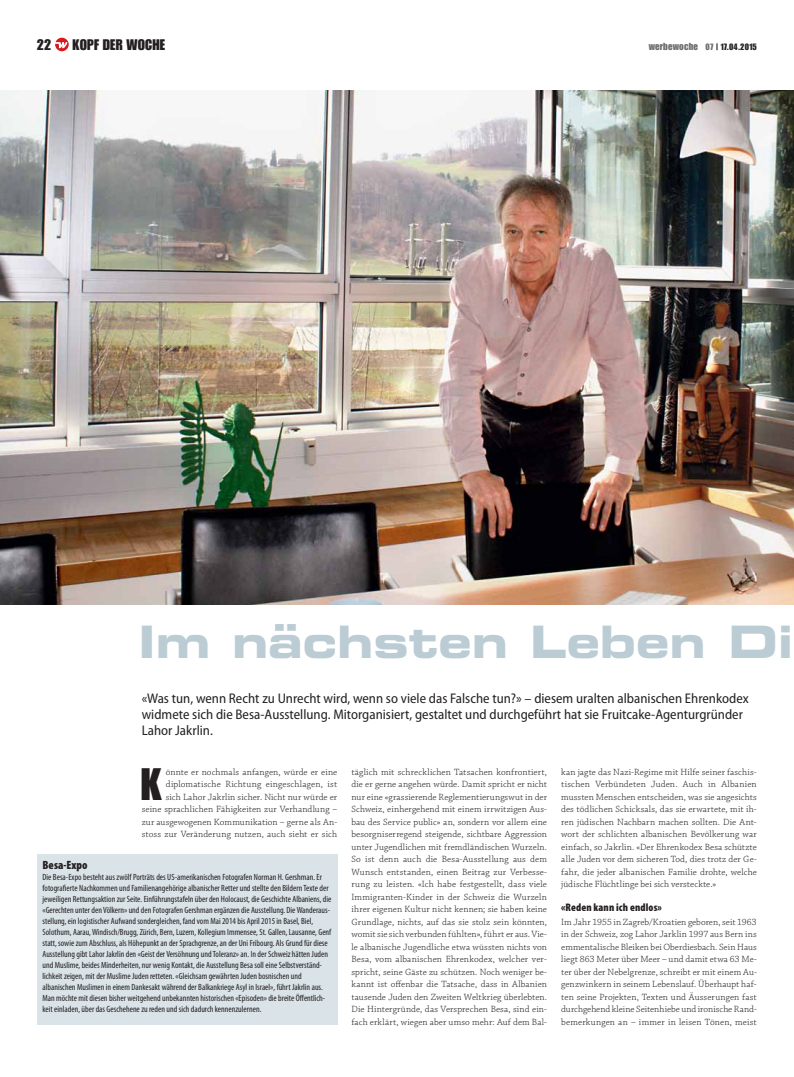
<style>
.page{position:relative;width:794px;height:1077px;background:#fff}
.page>*{position:absolute;margin:0;border:0;box-sizing:border-box;transform-origin:0 0}
.t1{font:44.7px "Eurostile LT Std Bold Ex 2";color:#bcccd5}
.t2{font:44.5px "Impact LT Std";color:#231f20}
.t3{font:15px "Impact LT Std";letter-spacing:.01em;color:#231f20}
.t4{font:semi-condensed 14px/16px "Myriad Pro";color:#231f20}
.t5{font:900 condensed 12px "Myriad Pro";color:#231f20}
.t6{font:900 condensed 11px "Myriad Pro";letter-spacing:.015em;color:#231f20}
.t7{font:300 9.5px/12.5px "Chaparral Pro";letter-spacing:.01em;color:#231f20;text-align:justify}
.t8{font:condensed 9px/11px "Myriad Pro";color:#231f20}
.t9{font:9px "Impact LT Std";letter-spacing:.015em;color:#231f20}
.s1{font-size:10px;color:#6d6e70}
.s2{color:#6d6e70}
</style>
<div class="page">
<div style="left:37px;top:854px;width:300px;height:171px;background:#d9e3e8"></div>
<svg style="left:55px;top:38px;width:14px;height:13px"></svg>
<img style="left:0;top:91px;width:794px;height:514px">
<h3 class="t3" style="left:37px;top:40px;width:16px">22</h3>
<h3 class="t3" style="left:73px;top:40px;width:94px">KOPF DER WOCHE</h3>
<p class="t9" style="left:649px;top:44px;width:110px"><span class="s1">werbewoche</span> <span class="s2">07</span> | 17.04.2015</p>
<h1 class="t1" style="left:138px;top:616px;width:656px">Im nächsten Leben Di</h1>
<p class="t4" style="left:142px;top:691px;width:609px">«Was tun, wenn Recht zu Unrecht wird, wenn so viele das Falsche tun?» – diesem uralten albanischen Ehrenkodex widmete sich die Besa-Ausstellung. Mitorganisiert, gestaltet und durchgeführt hat sie Fruitcake-Agenturgründer<br>Lahor Jakrlin.</p>
<h2 class="t2" style="left:141px;top:768px;width:22px">K</h2>
<p class="t7" style="left:142px;top:766px;width:197px;text-align:right">önnte er nochmals anfangen, würde er eine diplomatische Richtung eingeschlagen, ist<br>sich Lahor Jakrlin sicher. Nicht nur würde er<br>seine sprachlichen Fähigkeiten zur Verhandlung – zur ausgewogenen Kommunikation – gerne als An&shy;stoss zur Veränderung nutzen, auch sieht er sich</p>
<p class="t7" style="left:351px;top:766px;width:197px">täglich mit schrecklichen Tatsachen konfrontiert, die er gerne angehen würde. Damit spricht er nicht nur eine «grassierende Reglementierungswut in der Schweiz, einhergehend mit einem irrwitzigen Aus&shy;bau des Service public» an, sondern vor allem eine besorgniserregend steigende, sichtbare Aggression unter Jugendlichen mit fremdländischen Wurzeln.<br>So ist denn auch die Besa-Ausstellung aus dem Wunsch entstanden, einen Beitrag zur Verbesse&shy;rung zu leisten. «Ich habe festgestellt, dass viele Immigranten-Kinder in der Schweiz die Wurzeln ihrer eigenen Kultur nicht kennen; sie haben keine Grundlage, nichts, auf das sie stolz sein könnten, womit sie sich verbunden fühlten», führt er aus. Vie&shy;le albanische Jugendliche etwa wüssten nichts von Besa, vom albanischen Ehrenkodex, welcher ver&shy;spricht, seine Gäste zu schützen. Noch weniger be&shy;kannt ist offenbar die Tatsache, dass in Albanien tausende Juden den Zweiten Weltkrieg überlebten.<br>Die Hintergründe, das Versprechen Besa, sind ein&shy;fach erklärt, wiegen aber umso mehr: Auf dem Bal-</p>
<p class="t7" style="left:561px;top:766px;width:197px">kan jagte das Nazi-Regime mit Hilfe seiner faschis&shy;tischen Verbündeten Juden. Auch in Albanien mussten Menschen entscheiden, was sie angesichts des tödlichen Schicksals, das sie erwartete, mit ih&shy;ren jüdischen Nachbarn machen sollten. Die Ant&shy;wort der schlichten albanischen Bevölkerung war einfach, so Jakrlin. «Der Ehrenkodex Besa schützte alle Juden vor dem sicheren Tod, dies trotz der Ge&shy;fahr, die jeder albanischen Familie drohte, welche jüdische Flüchtlinge bei sich versteckte.»</p>
<p class="t5" style="left:43px;top:860px;width:47px">Besa-Expo</p>
<p class="t8" style="left:43px;top:872px;width:290px">Die Besa-Expo besteht aus zwölf Porträts des US-amerikanischen Fotografen Norman H. Gershman. Er fotografierte Nachkommen und Familienangehörige albanischer Retter und stellte den Bildern Texte der jeweiligen Rettungsaktion zur Seite. Einführungstafeln über den Holocaust, die Geschichte Albaniens, die «Gerechten unter den Völkern» und den Fotografen Gershman ergänzen die Ausstellung. Die Wanderaus&shy;stellung, ein logistischer Aufwand sondergleichen, fand vom Mai 2014 bis April 2015 in Basel, Biel, Solothurn, Aarau, Windisch/Brugg, Zürich, Bern, Luzern, Kollegium Immensee, St. Gallen, Lausanne, Genf statt, sowie zum Abschluss, als Höhepunkt an der Sprachgrenze, an der Uni Fribourg. Als Grund für diese Ausstellung gibt Lahor Jakrlin den «Geist der Versöhnung und Toleranz» an. In der Schweiz hätten Juden und Muslime, beides Minderheiten, nur wenig Kontakt, die Ausstellung Besa soll eine Selbstverständ&shy;lichkeit zeigen, mit der Muslime Juden retteten. «Gleichsam gewährten Juden bosnischen und albanischen Muslimen in einem Dankesakt während der Balkankriege Asyl in Israel», führt Jakrlin aus.<br>Man möchte mit diesen bisher weitgehend unbekannten historischen «Episoden» die breite Öffentlich&shy;keit einladen, über das Geschehene zu reden und sich dadurch kennenzulernen.</p>
<p class="t6" style="left:561px;top:903px;width:102px">«Reden kann ich endlos»</p>
<p class="t7" style="left:561px;top:916px;width:197px">Im Jahr 1955 in Zagreb/Kroatien geboren, seit 1963 in der Schweiz, zog Lahor Jarklin 1997 aus Bern ins emmentalische Bleiken bei Oberdiesbach. Sein Haus liegt 863 Meter über Meer – und damit etwa 63 Me&shy;ter über der Nebelgrenze, schreibt er mit einem Au&shy;genzwinkern in seinem Lebenslauf. Überhaupt haf&shy;ten seine Projekten, Texten und Äusserungen fast durchgehend kleine Seitenhiebe und ironische Rand&shy;bemerkungen an – immer in leisen Tönen, meist</p>
</div>
